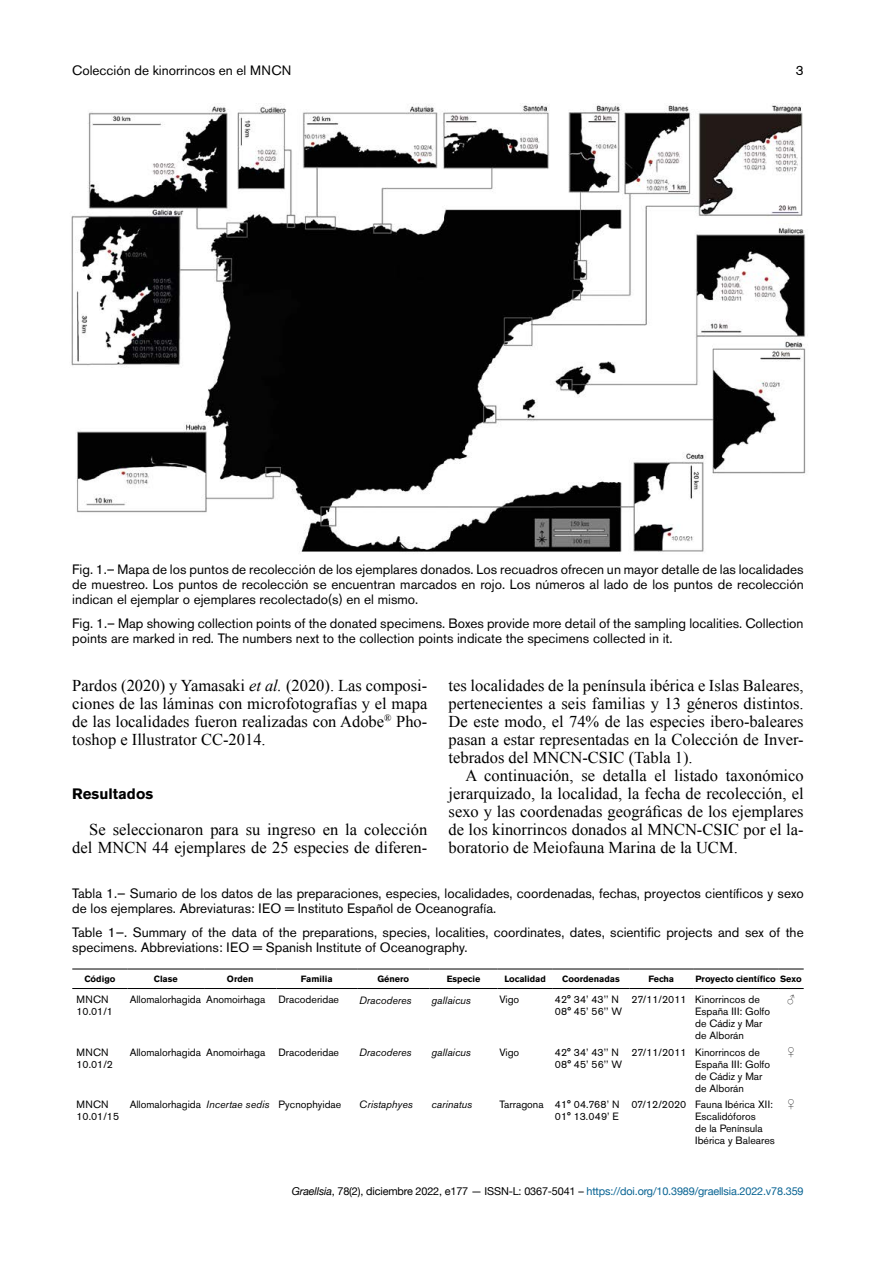
<style>
.page{position:relative;width:893px;height:1263px;background:#fff}
.page>*{position:absolute;margin:0;border:0;box-sizing:border-box;transform-origin:0 0}
.TEXTO_GRAL_ES{font:16.5px/18px "Times New Roman";color:#000;text-align:justify}
.LADILLO_01{font:700 15px "Akzidenz Grotesk BE";color:#000}
.PIE_FIGURA_TABLA{font:13.5px/15px "Akzidenz Grotesk BE";color:#000}
.t1{font:10.8px "Helvetica Neue";letter-spacing:-.015em;color:#096493}
.TABLA_TEXTO{font:10.5px/12px "Akzidenz Grotesk BE";color:#000}
.TABLA_TEXTO-2{font:italic 10.5px "Akzidenz Grotesk BE";color:#000}
.TABLA_TEXTO-3{font:10.5px "Times New Roman";color:#000}
.TABLA_CABEZA{font:700 9px "Akzidenz Grotesk BE";color:#000}
.s1{font-style:italic}
.s2{font-style:italic;color:#000}
.s3{color:#000}
</style>
<div class="page">
<img style="left:71px;top:103px;width:735px;height:449px">
<hr style="left:72px;top:969px;width:56px;height:1px;background:#000">
<hr style="left:128px;top:969px;width:76px;height:1px;background:#000">
<hr style="left:204px;top:969px;width:72px;height:1px;background:#000">
<hr style="left:276px;top:969px;width:81px;height:1px;background:#000">
<hr style="left:357px;top:969px;width:72px;height:1px;background:#000">
<hr style="left:429px;top:969px;width:68px;height:1px;background:#000">
<hr style="left:497px;top:969px;width:56px;height:1px;background:#000">
<hr style="left:553px;top:969px;width:76px;height:1px;background:#000">
<hr style="left:629px;top:969px;width:64px;height:1px;background:#000">
<hr style="left:693px;top:969px;width:85px;height:1px;background:#000">
<svg style="left:778px;top:969px;width:26px;height:1px"></svg>
<hr style="left:72px;top:988px;width:56px;height:1px;background:#000">
<hr style="left:128px;top:988px;width:76px;height:1px;background:#000">
<hr style="left:204px;top:988px;width:72px;height:1px;background:#000">
<hr style="left:276px;top:988px;width:81px;height:1px;background:#000">
<hr style="left:357px;top:988px;width:72px;height:1px;background:#000">
<hr style="left:429px;top:988px;width:68px;height:1px;background:#000">
<hr style="left:497px;top:988px;width:56px;height:1px;background:#000">
<hr style="left:553px;top:988px;width:76px;height:1px;background:#000">
<hr style="left:629px;top:988px;width:64px;height:1px;background:#000">
<hr style="left:693px;top:988px;width:85px;height:1px;background:#000">
<svg style="left:778px;top:988px;width:26px;height:1px"></svg>
<p class="PIE_FIGURA_TABLA" style="left:72px;top:62px;width:221px">Colección de kinorrincos en el MNCN</p>
<p class="PIE_FIGURA_TABLA" style="left:796px;top:62px;width:9px">3</p>
<p class="PIE_FIGURA_TABLA" style="left:72px;top:562px;width:733px;text-align:justify">Fig. 1.– Mapa de los puntos de recolección de los ejemplares donados. Los recuadros ofrecen un mayor detalle de las localidades de muestreo. Los puntos de recolección se encuentran marcados en rojo. Los números al lado de los puntos de recolección indican el ejemplar o ejemplares recolectado(s) en el mismo.</p>
<p class="PIE_FIGURA_TABLA" style="left:72px;top:615px;width:733px">Fig. 1.– Map showing collection points of the donated specimens. Boxes provide more detail of the sampling localities. Collection points are marked in red. The numbers next to the collection points indicate the specimens collected in it.</p>
<p class="TEXTO_GRAL_ES" style="left:72px;top:676px;width:357px">Pardos (2020) y Yamasaki <span class="s1">et al.</span> (2020). Las composi&shy;ciones de las láminas con microfotografías y el mapa de las localidades fueron realizadas con Adobe<sup>®</sup> Pho&shy;toshop e Illustrator CC-2014.</p>
<p class="LADILLO_01" style="left:72px;top:785px;width:82px">Resultados</p>
<p class="TEXTO_GRAL_ES" style="left:72px;top:820px;width:357px;text-align:right">Se seleccionaron para su ingreso en la colección del MNCN 44 ejemplares de 25 especies de diferen-</p>
<p class="TEXTO_GRAL_ES" style="left:449px;top:676px;width:357px">tes localidades de la península ibérica e Islas Baleares, pertenecientes a seis familias y 13 géneros distintos.<br>De este modo, el 74% de las especies ibero-baleares pasan a estar representadas en la Colección de Inver&shy;tebrados del MNCN-CSIC (Tabla 1).</p>
<p class="TEXTO_GRAL_ES" style="left:449px;top:766px;width:357px;text-indent:17px">A continuación, se detalla el listado taxonómico jerarquizado, la localidad, la fecha de recolección, el sexo y las coordenadas geográficas de los ejemplares de los kinorrincos donados al MNCN-CSIC por el la&shy;boratorio de Meiofauna Marina de la UCM.</p>
<p class="PIE_FIGURA_TABLA" style="left:72px;top:886px;width:733px">Tabla 1.— Sumario de los datos de las preparaciones, especies, localidades, coordenadas, fechas, proyectos científicos y sexo de los ejemplares. Abreviaturas: IEO = Instituto Español de Oceanografía.</p>
<p class="PIE_FIGURA_TABLA" style="left:72px;top:924px;width:733px">Table 1—. Summary of the data of the preparations, species, localities, coordinates, dates, scientific projects and sex of the specimens. Abbreviations: IEO = Spanish Institute of Oceanography.</p>
<p class="TABLA_CABEZA" style="left:84px;top:974px;width:32px">Código</p>
<p class="TABLA_CABEZA" style="left:154px;top:974px;width:26px">Clase</p>
<p class="TABLA_CABEZA" style="left:227px;top:974px;width:28px">Orden</p>
<p class="TABLA_CABEZA" style="left:301px;top:974px;width:33px">Familia</p>
<p class="TABLA_CABEZA" style="left:377px;top:974px;width:33px">Género</p>
<p class="TABLA_CABEZA" style="left:447px;top:974px;width:35px">Especie</p>
<p class="TABLA_CABEZA" style="left:504px;top:974px;width:43px">Localidad</p>
<p class="TABLA_CABEZA" style="left:562px;top:974px;width:59px">Coordenadas</p>
<p class="TABLA_CABEZA" style="left:648px;top:974px;width:27px">Fecha</p>
<p class="TABLA_CABEZA" style="left:696px;top:974px;width:82px">Proyecto científico</p>
<p class="TABLA_CABEZA" style="left:780px;top:974px;width:23px">Sexo</p>
<p class="TABLA_TEXTO" style="left:77px;top:993px;width:38px">MNCN<br>10.01/1</p>
<p class="TABLA_TEXTO" style="left:130px;top:993px;width:73px">Allomalorhagida</p>
<p class="TABLA_TEXTO" style="left:206px;top:993px;width:61px">Anomoirhaga</p>
<p class="TABLA_TEXTO" style="left:279px;top:993px;width:62px">Dracoderidae</p>
<p class="TABLA_TEXTO-2" style="left:359px;top:993px;width:54px">Dracoderes</p>
<p class="TABLA_TEXTO-2" style="left:432px;top:993px;width:41px">gallaicus</p>
<p class="TABLA_TEXTO" style="left:500px;top:993px;width:21px">Vigo</p>
<p class="TABLA_TEXTO" style="left:555px;top:993px;width:65px">42° 34’ 43’’ N</p>
<p class="TABLA_TEXTO" style="left:631px;top:993px;width:57px">27/11/2011</p>
<p class="TABLA_TEXTO" style="left:695px;top:993px;width:76px">Kinorrincos de<br>España III: Golfo de Cádiz y Mar de Alborán</p>
<p class="TABLA_TEXTO-3" style="left:787px;top:992px;width:9px">♂</p>
<p class="TABLA_TEXTO" style="left:555px;top:1005px;width:69px">08° 45’ 56’’ W</p>
<p class="TABLA_TEXTO" style="left:77px;top:1046px;width:38px">MNCN<br>10.01/2</p>
<p class="TABLA_TEXTO" style="left:130px;top:1046px;width:73px">Allomalorhagida</p>
<p class="TABLA_TEXTO" style="left:206px;top:1046px;width:61px">Anomoirhaga</p>
<p class="TABLA_TEXTO" style="left:279px;top:1046px;width:62px">Dracoderidae</p>
<p class="TABLA_TEXTO-2" style="left:359px;top:1046px;width:54px">Dracoderes</p>
<p class="TABLA_TEXTO-2" style="left:432px;top:1046px;width:41px">gallaicus</p>
<p class="TABLA_TEXTO" style="left:500px;top:1046px;width:21px">Vigo</p>
<p class="TABLA_TEXTO" style="left:555px;top:1046px;width:65px">42° 34’ 43’’ N</p>
<p class="TABLA_TEXTO" style="left:555px;top:1058px;width:69px">08° 45’ 56’’ W</p>
<p class="TABLA_TEXTO" style="left:631px;top:1046px;width:57px">27/11/2011</p>
<p class="TABLA_TEXTO" style="left:695px;top:1046px;width:76px">Kinorrincos de<br>España III: Golfo de Cádiz y Mar de Alborán</p>
<p class="TABLA_TEXTO-3" style="left:787px;top:1044px;width:9px">♀</p>
<p class="TABLA_TEXTO" style="left:77px;top:1098px;width:44px">MNCN<br>10.01/15</p>
<p class="TABLA_TEXTO" style="left:130px;top:1098px;width:73px">Allomalorhagida</p>
<p class="TABLA_TEXTO-2" style="left:206px;top:1098px;width:65px">Incertae sedis</p>
<p class="TABLA_TEXTO" style="left:279px;top:1098px;width:64px">Pycnophyidae</p>
<p class="TABLA_TEXTO-2" style="left:359px;top:1098px;width:55px">Cristaphyes</p>
<p class="TABLA_TEXTO-2" style="left:432px;top:1098px;width:42px">carinatus</p>
<p class="TABLA_TEXTO" style="left:500px;top:1098px;width:45px">Tarragona</p>
<p class="TABLA_TEXTO" style="left:555px;top:1098px;width:66px">41° 04.768’ N<br>01° 13.049’ E</p>
<p class="TABLA_TEXTO" style="left:631px;top:1098px;width:56px">07/12/2020</p>
<p class="TABLA_TEXTO" style="left:695px;top:1098px;width:81px">Fauna Ibérica XII:<br>Escalidóforos<br>de la Península<br>Ibérica y Baleares</p>
<p class="TABLA_TEXTO-3" style="left:787px;top:1097px;width:9px">♀</p>
<p class="t1" style="left:292px;top:1183px;width:513px"><span class="s2">Graellsia</span><span class="s3">, 78(2), diciembre 2022, e177 — ISSN-L: 0367-5041 –</span> https://doi.org/10.3989/graellsia.2022.v78.359</p>
</div>
